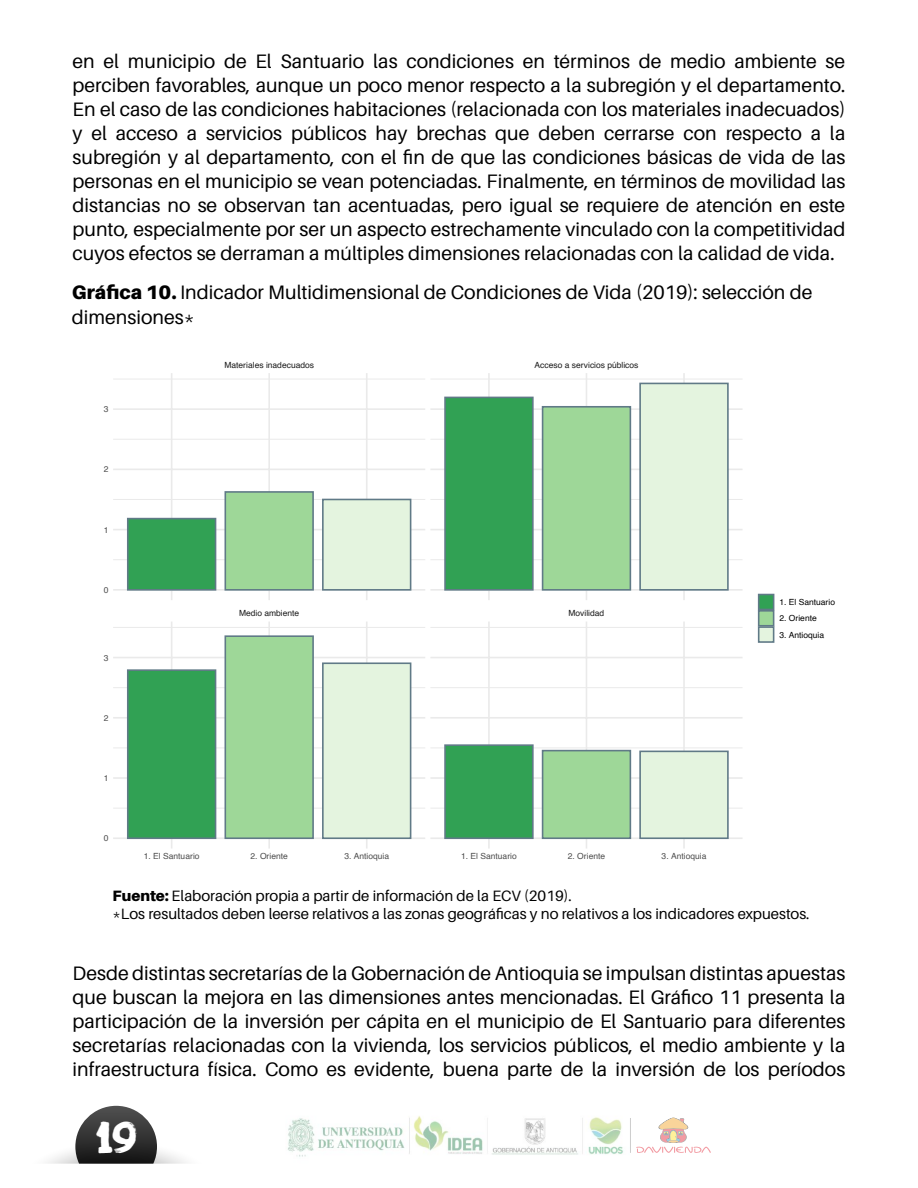
<style>
.page{position:relative;width:918px;height:1188px;background:#fff}
.page>*{position:absolute;margin:0;border:0;box-sizing:border-box;transform-origin:0 0}
.t1{font:44.85px "DK Plakkaat";color:#fff}
.t2{font:19.5px/24px "Aileron";color:#000;text-align:justify}
.t3{font:15px/18px "Aileron";color:#000}
.t4{font:8.55px "Helvetica";color:#4d4d4d}
.t5{font:8.55px "Helvetica";color:#1a1a1a}
.t6{font:8.55px "Helvetica";color:#000}
.s1{font-weight:900}
</style>
<div class="page">
<img style="left:288px;top:1116px;width:335px;height:41px">
<svg style="left:636px;top:1118px;width:75px;height:35px"></svg>
<hr style="left:630px;top:1118px;width:1px;height:35px;background:#848484">
<svg style="left:48px;top:1106px;width:138px;height:58px"></svg>
<hr style="left:113px;top:379px;width:312px;height:1px;background:#eaeaea">
<hr style="left:113px;top:439px;width:312px;height:1px;background:#eaeaea">
<hr style="left:113px;top:499px;width:312px;height:1px;background:#eaeaea">
<hr style="left:113px;top:559px;width:312px;height:1px;background:#eaeaea">
<hr style="left:366px;top:373px;width:2px;height:227px;background:#eaeaea">
<hr style="left:268px;top:373px;width:2px;height:227px;background:#eaeaea">
<hr style="left:171px;top:373px;width:1px;height:227px;background:#eaeaea">
<hr style="left:113px;top:408px;width:312px;height:2px;background:#eaeaea">
<hr style="left:113px;top:469px;width:312px;height:1px;background:#eaeaea">
<hr style="left:113px;top:529px;width:312px;height:1px;background:#eaeaea">
<hr style="left:113px;top:589px;width:312px;height:2px;background:#eaeaea">
<div style="left:127px;top:518px;width:89px;height:73px;background:#31a154;border:2px solid #607a87"></div>
<div style="left:225px;top:492px;width:88px;height:98px;background:#9ed798"></div>
<div style="left:225px;top:491px;width:89px;height:100px;border:2px solid #607a87"></div>
<div style="left:322px;top:499px;width:89px;height:92px;background:#e4f4df;border:2px solid #607a87"></div>
<hr style="left:113px;top:627px;width:312px;height:1px;background:#eaeaea">
<hr style="left:113px;top:687px;width:312px;height:1px;background:#eaeaea">
<hr style="left:113px;top:748px;width:312px;height:1px;background:#eaeaea">
<hr style="left:113px;top:808px;width:312px;height:1px;background:#eaeaea">
<hr style="left:366px;top:622px;width:2px;height:227px;background:#eaeaea">
<hr style="left:268px;top:622px;width:2px;height:227px;background:#eaeaea">
<hr style="left:171px;top:622px;width:1px;height:227px;background:#eaeaea">
<hr style="left:113px;top:657px;width:312px;height:1px;background:#eaeaea">
<hr style="left:113px;top:717px;width:312px;height:2px;background:#eaeaea">
<hr style="left:113px;top:777px;width:312px;height:2px;background:#eaeaea">
<hr style="left:113px;top:837px;width:312px;height:2px;background:#eaeaea">
<div style="left:127px;top:669px;width:89px;height:170px;background:#31a154;border:2px solid #607a87"></div>
<div style="left:225px;top:635px;width:89px;height:204px;background:#9ed798;border:2px solid #607a87"></div>
<div style="left:322px;top:662px;width:89px;height:177px;background:#e4f4df;border:2px solid #607a87"></div>
<hr style="left:430px;top:379px;width:313px;height:1px;background:#eaeaea">
<hr style="left:430px;top:439px;width:313px;height:1px;background:#eaeaea">
<hr style="left:430px;top:499px;width:313px;height:1px;background:#eaeaea">
<hr style="left:430px;top:559px;width:313px;height:1px;background:#eaeaea">
<hr style="left:683px;top:373px;width:2px;height:227px;background:#eaeaea">
<hr style="left:586px;top:373px;width:1px;height:227px;background:#eaeaea">
<hr style="left:488px;top:373px;width:2px;height:227px;background:#eaeaea">
<hr style="left:430px;top:408px;width:313px;height:2px;background:#eaeaea">
<hr style="left:430px;top:469px;width:313px;height:1px;background:#eaeaea">
<hr style="left:430px;top:529px;width:313px;height:1px;background:#eaeaea">
<hr style="left:430px;top:589px;width:313px;height:2px;background:#eaeaea">
<div style="left:444px;top:397px;width:90px;height:194px;background:#31a154;border:2px solid #607a87"></div>
<div style="left:542px;top:406px;width:89px;height:185px;background:#9ed798;border:2px solid #607a87"></div>
<div style="left:640px;top:383px;width:88px;height:207px;background:#e4f4df"></div>
<div style="left:639px;top:383px;width:90px;height:208px;border:2px solid #607a87"></div>
<hr style="left:430px;top:627px;width:313px;height:1px;background:#eaeaea">
<hr style="left:430px;top:687px;width:313px;height:1px;background:#eaeaea">
<hr style="left:430px;top:748px;width:313px;height:1px;background:#eaeaea">
<hr style="left:430px;top:808px;width:313px;height:1px;background:#eaeaea">
<hr style="left:683px;top:622px;width:2px;height:227px;background:#eaeaea">
<hr style="left:586px;top:622px;width:1px;height:227px;background:#eaeaea">
<hr style="left:488px;top:622px;width:2px;height:227px;background:#eaeaea">
<hr style="left:430px;top:657px;width:313px;height:1px;background:#eaeaea">
<hr style="left:430px;top:717px;width:313px;height:2px;background:#eaeaea">
<hr style="left:430px;top:777px;width:313px;height:2px;background:#eaeaea">
<hr style="left:430px;top:837px;width:313px;height:2px;background:#eaeaea">
<div style="left:444px;top:744px;width:90px;height:95px;background:#31a154;border:2px solid #607a87"></div>
<div style="left:542px;top:750px;width:89px;height:89px;background:#9ed798;border:2px solid #607a87"></div>
<div style="left:639px;top:751px;width:90px;height:88px;background:#e4f4df;border:2px solid #607a87"></div>
<div style="left:758px;top:594px;width:16px;height:16px;background:#31a154;border:2px solid #607a87"></div>
<div style="left:758px;top:610px;width:16px;height:17px;background:#9ed798;border:2px solid #607a87"></div>
<div style="left:758px;top:626px;width:16px;height:17px;background:#e4f4df;border:2px solid #607a87"></div>
<p class="t2" style="left:73px;top:49px;width:774px">en el municipio de El Santuario las condiciones en términos de medio ambiente se perciben favorables, aunque un poco menor respecto a la subregión y el departamento.<br>En el caso de las condiciones habitaciones (relacionada con los materiales inadecuados) y el acceso a servicios públicos hay brechas que deben cerrarse con respecto a la subregión y al departamento, con el fin de que las condiciones básicas de vida de las personas en el municipio se vean potenciadas. Finalmente, en términos de movilidad las distancias no se observan tan acentuadas, pero igual se requiere de atención en este punto, especialmente por ser un aspecto estrechamente vinculado con la competitividad cuyos efectos se derraman a múltiples dimensiones relacionadas con la calidad de vida.</p>
<p class="t2" style="left:72px;top:280px;width:742px;line-height:25.5px"><span class="s1">Gráfica 10.</span> Indicador Multidimensional de Condiciones de Vida (2019): selección de dimensiones*</p>
<p class="t4" style="left:104px;top:403px;width:6px">3</p>
<p class="t4" style="left:104px;top:463px;width:6px">2</p>
<p class="t4" style="left:104px;top:523px;width:6px">1</p>
<p class="t4" style="left:104px;top:583px;width:6px">0</p>
<p class="t4" style="left:104px;top:651px;width:6px">3</p>
<p class="t4" style="left:104px;top:711px;width:6px">2</p>
<p class="t4" style="left:104px;top:771px;width:6px">1</p>
<p class="t4" style="left:104px;top:832px;width:6px">0</p>
<p class="t5" style="left:224px;top:358px;width:91px">Materiales inadecuados</p>
<p class="t5" style="left:535px;top:358px;width:105px">Acceso a servicios públicos</p>
<p class="t5" style="left:239px;top:607px;width:62px">Medio ambiente</p>
<p class="t5" style="left:569px;top:607px;width:37px">Movilidad</p>
<p class="t4" style="left:144px;top:850px;width:57px">1. El Santuario</p>
<p class="t4" style="left:251px;top:850px;width:39px">2. Oriente</p>
<p class="t4" style="left:344px;top:850px;width:46px">3. Antioquia</p>
<p class="t4" style="left:461px;top:850px;width:57px">1. El Santuario</p>
<p class="t4" style="left:568px;top:850px;width:39px">2. Oriente</p>
<p class="t4" style="left:662px;top:850px;width:46px">3. Antioquia</p>
<p class="t6" style="left:779px;top:595px;width:57px">1. El Santuario</p>
<p class="t6" style="left:779px;top:612px;width:39px">2. Oriente</p>
<p class="t6" style="left:779px;top:628px;width:46px">3. Antioquia</p>
<p class="t3" style="left:113px;top:887px;width:699px"><span class="s1">Fuente:</span> Elaboración propia a partir de información de la ECV (2019).<br>*Los resultados deben leerse relativos a las zonas geográficas y no relativos a los indicadores expuestos.</p>
<p class="t2" style="left:73px;top:961px;width:774px">Desde distintas secretarías de la Gobernación de Antioquia se impulsan distintas apuestas que buscan la mejora en las dimensiones antes mencionadas. El Gráfico 11 presenta la participación de la inversión per cápita en el municipio de El Santuario para diferentes secretarías relacionadas con la vivienda, los servicios públicos, el medio ambiente y la infraestructura física. Como es evidente, buena parte de la inversión de los períodos</p>
<h1 class="t1" style="left:96px;top:1110px;width:43px">19</h1>
</div>
